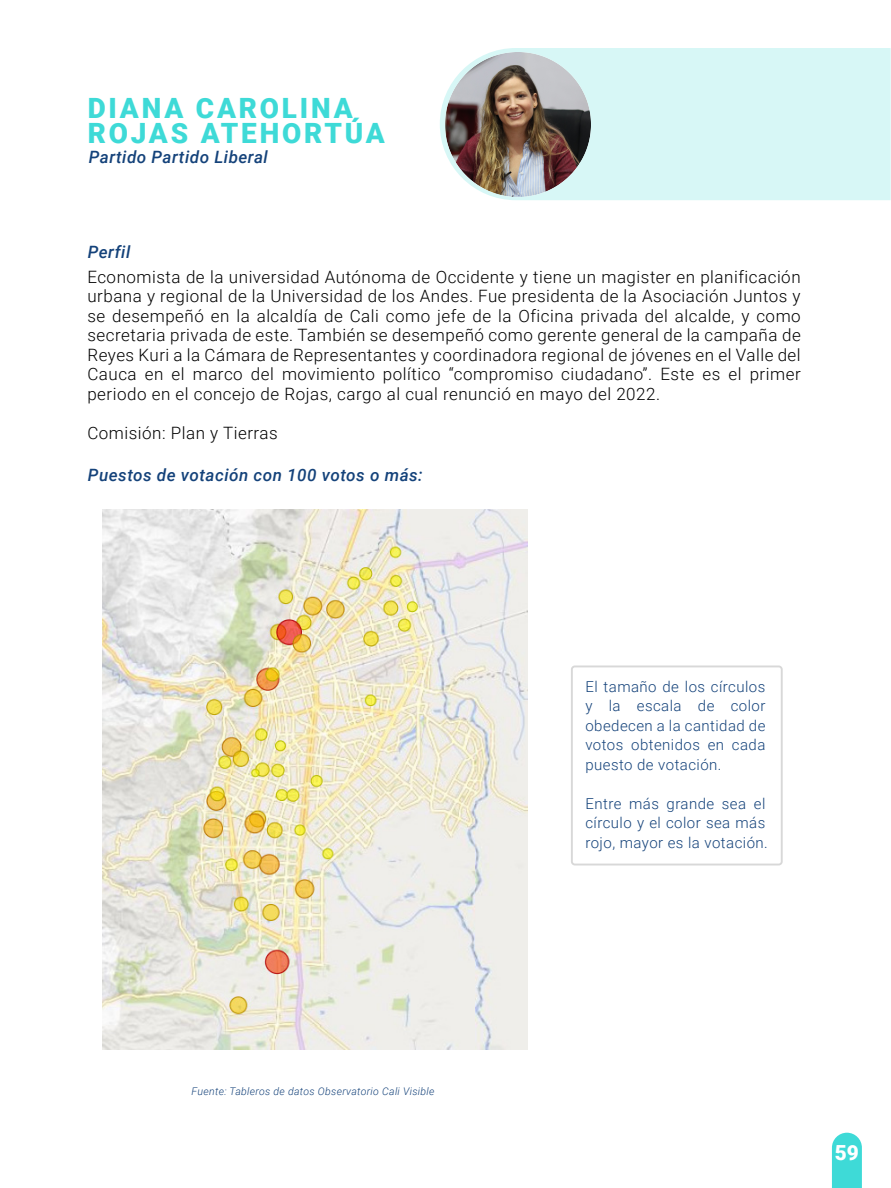
<style>
.page{position:relative;width:891px;height:1188px;background:#fff}
.page>*{position:absolute;margin:0;border:0;box-sizing:border-box;transform-origin:0 0}
.t1{font:900 27.9px/25px "Roboto";letter-spacing:.1em;color:#3edad7}
.t2{font:900 20.85px "Roboto";color:#fff}
.t3{font:300 16.95px/19.5px "Roboto";letter-spacing:.03em;color:#000;text-align:justify}
.t4{font:italic 500 16.95px "Roboto";letter-spacing:.03em;color:#14427a}
.t5{font:300 15px/19.5px "Roboto";letter-spacing:.03em;color:#14427a;text-align:justify}
.t6{font:italic 300 10.5px "Roboto";letter-spacing:.03em;color:#14427a}
</style>
<div class="page">
<div style="left:440px;top:48px;width:451px;height:152px;background:#d7f7f6"></div>
<img style="left:103px;top:509px;width:424px;height:540px">
<img style="left:446px;top:52px;width:144px;height:145px">
<svg style="left:832px;top:1133px;width:30px;height:55px;background:#48dcd9"></svg>
<div style="left:571px;top:665px;width:212px;height:200px;border:2px solid #d8d8d8;border-radius:3px"></div>
<h1 class="t1" style="left:88px;top:95px;width:299px">DIANA CAROLINA<br>ROJAS ATEHORTÚA</h1>
<p class="t4" style="left:89px;top:145px;width:181px">Partido Partido Liberal</p>
<p class="t4" style="left:88px;top:240px;width:44px">Perfil</p>
<p class="t3" style="left:87px;top:266px;width:715px">Economista de la universidad Autónoma de Occidente y tiene un magister en planificación urbana y regional de la Universidad de los Andes. Fue presidenta de la Asociación Juntos y se desempeñó en la alcaldía de Cali como jefe de la Oficina privada del alcalde, y como secretaria privada de este. También se desempeñó como gerente general de la campaña de Reyes Kuri a la Cámara de Representantes y coordinadora regional de jóvenes en el Valle del Cauca en el marco del movimiento político “compromiso ciudadano”. Este es el primer periodo en el concejo de Rojas, cargo al cual renunció en mayo del 2022.</p>
<p class="t3" style="left:87px;top:422px;width:192px">Comisión: Plan y Tierras</p>
<p class="t4" style="left:88px;top:463px;width:336px">Puestos de votación con 100 votos o más:</p>
<p class="t5" style="left:585px;top:676px;width:182px">El tamaño de los círculos y la escala de color obedecen a la cantidad de votos obtenidos en cada puesto de votación.</p>
<p class="t5" style="left:585px;top:793px;width:184px;text-align:left">Entre más grande sea el círculo y el color sea más rojo, mayor es la votación.</p>
<p class="t6" style="left:192px;top:1084px;width:244px">Fuente: Tableros de datos Observatorio Cali Visible</p>
<p class="t2" style="left:835px;top:1138px;width:26px">59</p>
</div>
